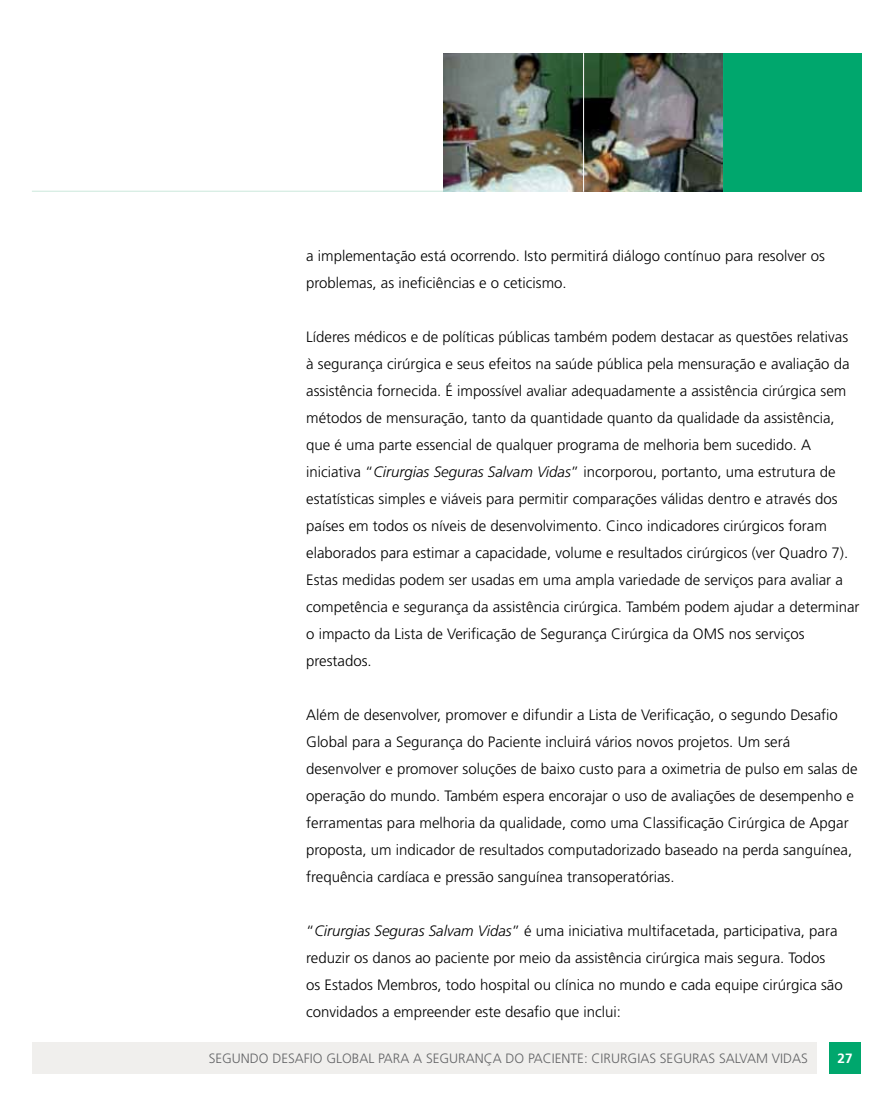
<style>
.page{position:relative;width:893px;height:1106px;background:#fff}
.page>*{position:absolute;margin:0;border:0;box-sizing:border-box;transform-origin:0 0}
.t1{font:300 15px/27px "Frutiger";color:#000}
.t2{font:300 13.5px "Frutiger";color:#636466}
.t3{font:700 13.5px "Frutiger";color:#fff}
.s1{font-style:italic}
</style>
<div class="page">
<div style="left:32px;top:1041px;width:784px;height:32px;background:#f0efed"></div>
<div style="left:829px;top:1041px;width:32px;height:32px;background:#00a76d"></div>
<hr style="left:32px;top:191px;width:829px;height:1px;background:#cbe8db">
<div style="left:723px;top:53px;width:138px;height:138px;background:#00a76d"></div>
<hr style="left:722px;top:53px;width:1px;height:139px;background:#fff">
<img style="left:444px;top:53px;width:278px;height:138px">
<hr style="left:583px;top:53px;width:1px;height:139px;background:#fff">
<p class="t1" style="left:306px;top:242px;width:520px">a implementação está ocorrendo. Isto permitirá diálogo contínuo para resolver os problemas, as ineficiências e o ceticismo.</p>
<p class="t1" style="left:306px;top:323px;width:555px">Líderes médicos e de políticas públicas também podem destacar as questões relativas<br>à segurança cirúrgica e seus efeitos na saúde pública pela mensuração e avaliação da assistência fornecida. É impossível avaliar adequadamente a assistência cirúrgica sem métodos de mensuração, tanto da quantidade quanto da qualidade da assistência, que é uma parte essencial de qualquer programa de melhoria bem sucedido. A iniciativa “<span class="s1">Cirurgias Seguras Salvam Vidas</span>” incorporou, portanto, uma estrutura de estatísticas simples e viáveis para permitir comparações válidas dentro e através dos países em todos os níveis de desenvolvimento. Cinco indicadores cirúrgicos foram elaborados para estimar a capacidade, volume e resultados cirúrgicos (ver Quadro 7).<br>Estas medidas podem ser usadas em uma ampla variedade de serviços para avaliar a competência e segurança da assistência cirúrgica. Também podem ajudar a determinar o impacto da Lista de Verificação de Segurança Cirúrgica da OMS nos serviços prestados.</p>
<p class="t1" style="left:306px;top:701px;width:553px">Além de desenvolver, promover e difundir a Lista de Verificação, o segundo Desafio Global para a Segurança do Paciente incluirá vários novos projetos. Um será desenvolver e promover soluções de baixo custo para a oximetria de pulso em salas de operação do mundo. Também espera encorajar o uso de avaliações de desempenho e ferramentas para melhoria da qualidade, como uma Classificação Cirúrgica de Apgar proposta, um indicador de resultados computadorizado baseado na perda sanguínea, frequência cardíaca e pressão sanguínea transoperatórias.</p>
<p class="t1" style="left:306px;top:917px;width:538px">“<span class="s1">Cirurgias Seguras Salvam Vidas</span>” é uma iniciativa multifacetada, participativa, para reduzir os danos ao paciente por meio da assistência cirúrgica mais segura. Todos os Estados Membros, todo hospital ou clínica no mundo e cada equipe cirúrgica são convidados a empreender este desafio que inclui:</p>
<p class="t2" style="left:209px;top:1050px;width:601px">SEGUNDO DESAFIO GLOBAL PARA A SEGURANÇA DO PACIENTE: CIRURGIAS SEGURAS SALVAM VIDAS</p>
<p class="t3" style="left:838px;top:1050px;width:17px">27</p>
</div>
